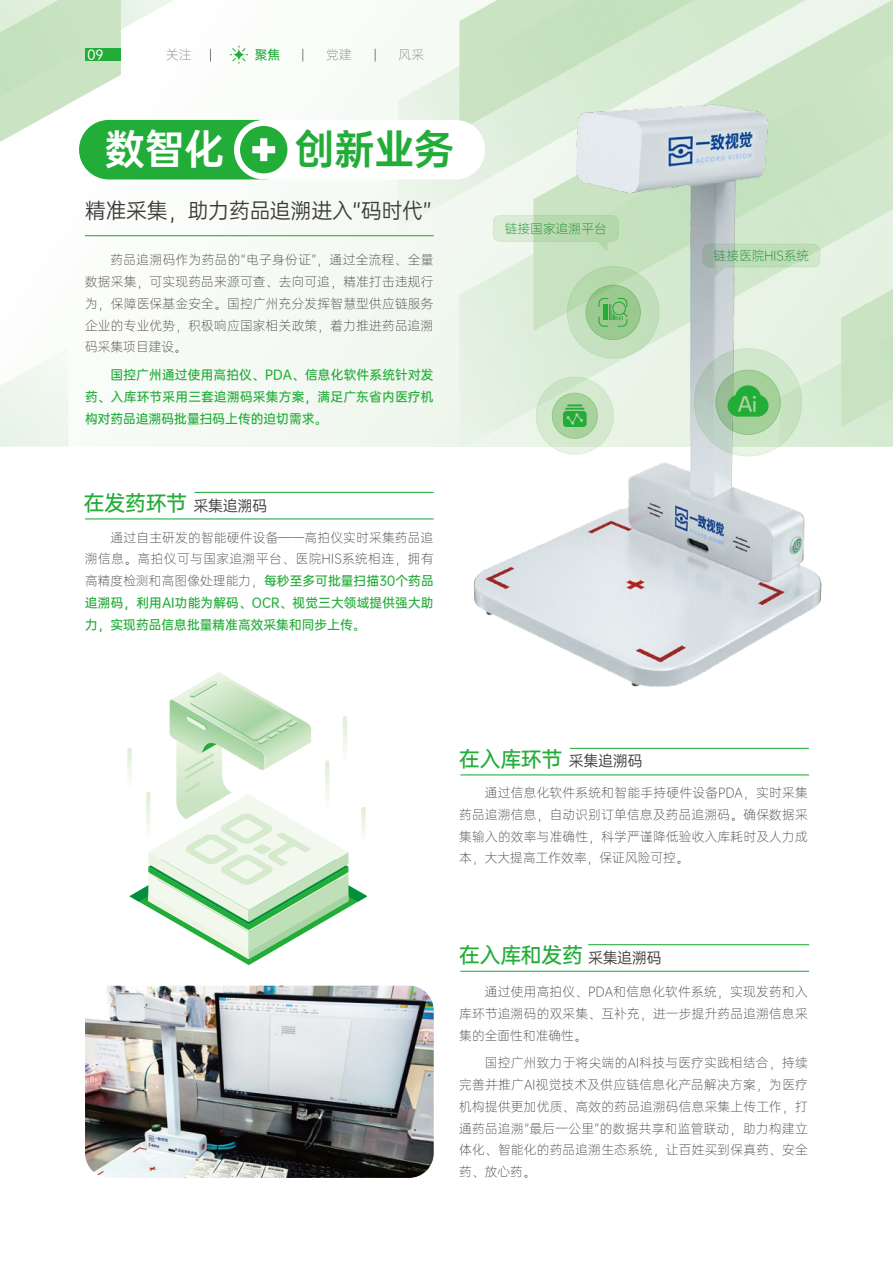
<style>
.page{position:relative;width:893px;height:1263px;background:#fff}
.page>*{position:absolute;margin:0;border:0;box-sizing:border-box;transform-origin:0 0}
.t1{font:40.5px "OPPO Sans B";color:#22ac38}
.t2{font:40.5px "OPPO Sans B";color:#fff}
.t3{font:21px "OPPO Sans M";letter-spacing:-.02em;color:#22ac38}
.t4{font:21px "OPPO Sans R";letter-spacing:-.02em;color:#3e3a39}
.t5{font:12.75px/21.8px "OPPO Sans L";letter-spacing:.015em;color:#3e3a39;text-align:justify}
.t6{font:12.75px/21.8px "OPPO Sans M";letter-spacing:.005em;color:#22ac38;text-align:justify}
.t7{font:12.75px "OPPO Sans L";color:#0f8328}
.t8{font:12.75px "OPPO Sans L";color:#7d7d7d}
.t9{font:12.75px "OPPO Sans M";color:#fff}
.s1{font-family:"OPPO Sans R";font-size:15px;color:#3e3a39}
.s2{font-family:"OPPO Sans M";color:#22ac38}
</style>
<div class="page">
<div style="left:0;top:0;width:893px;height:446px;background:#f7fbf7"></div>
<svg style="left:398px;top:66px;width:61px;height:156px"></svg>
<svg style="left:459px;top:0;width:74px;height:54px;background:#cde5c7"></svg>
<svg style="left:459px;top:54px;width:74px;height:392px"></svg>
<svg style="left:533px;top:0;width:360px;height:54px"></svg>
<svg style="left:533px;top:54px;width:360px;height:235px;background:#d6ead1"></svg>
<svg style="left:823px;top:289px;width:70px;height:157px;background:#d2e8cd"></svg>
<div style="left:0;top:380px;width:68px;height:66px;background:#edf6eb"></div>
<svg style="left:0;top:0;width:172px;height:142px"></svg>
<div style="left:85px;top:48px;width:35px;height:13px;background:#22ac38"></div>
<svg style="left:210px;top:49px;width:1px;height:13px"></svg>
<svg style="left:303px;top:49px;width:1px;height:13px"></svg>
<svg style="left:375px;top:49px;width:1px;height:13px"></svg>
<svg style="left:230px;top:46px;width:18px;height:18px"></svg>
<hr style="left:85px;top:235px;width:349px;height:1px;background:#22ac38">
<img style="left:85px;top:986px;width:349px;height:192px">
<hr style="left:85px;top:519px;width:349px;height:1px;background:#93d69e">
<hr style="left:85px;top:518px;width:349px;height:1px;background:#22ac38">
<hr style="left:195px;top:492px;width:239px;height:1px;background:#22ac38">
<hr style="left:460px;top:775px;width:349px;height:1px;background:#98d8a2">
<hr style="left:460px;top:774px;width:349px;height:1px;background:#22ac38">
<hr style="left:570px;top:748px;width:239px;height:1px;background:#22ac38">
<hr style="left:460px;top:971px;width:349px;height:1px;background:#22ac38">
<hr style="left:588px;top:945px;width:221px;height:1px;background:#c9eace">
<hr style="left:588px;top:944px;width:221px;height:1px;background:#22ac38">
<img style="left:473px;top:104px;width:350px;height:583px">
<svg style="left:493px;top:215px;width:126px;height:36px;background:#c5e1be"></svg>
<div style="left:567px;top:267px;width:92px;height:91px;background:linear-gradient(to bottom,#b6d9ad,#c8e2c2);border-radius:50%"></div>
<svg style="left:536px;top:377px;width:77px;height:77px;background:#d3e8cd"></svg>
<div style="left:536px;top:377px;width:78px;height:78px;border:1px solid #45b035;border-radius:50%"></div>
<svg style="left:694px;top:349px;width:108px;height:107px;background:#c6dbc5"></svg>
<svg style="left:586px;top:285px;width:54px;height:55px"></svg>
<div style="left:586px;top:285px;width:55px;height:55px;border:1px solid #45b035;border-radius:50%"></div>
<div style="left:552px;top:393px;width:45px;height:45px;background:#aad29e;border-radius:50%"></div>
<div style="left:552px;top:393px;width:46px;height:46px;border:1px solid #45b035;border-radius:50%"></div>
<svg style="left:563px;top:404px;width:24px;height:23px"></svg>
<svg style="left:716px;top:370px;width:64px;height:64px;background:#a0ca98"></svg>
<div style="left:715px;top:370px;width:66px;height:65px;border:1px solid #45b035;border-radius:50%"></div>
<svg style="left:727px;top:385px;width:41px;height:32px"></svg>
<svg style="left:703px;top:244px;width:117px;height:32px;background:#c0d8be"></svg>
<svg style="left:598px;top:297px;width:31px;height:30px"></svg>
<div style="left:79px;top:120px;width:214px;height:59px;background:#22ac38;border-radius:30px"></div>
<div style="left:234px;top:120px;width:251px;height:59px;background:#fff;border-radius:30px"></div>
<div style="left:240px;top:126px;width:47px;height:47px;background:#22ac38;border-radius:50%"></div>
<svg style="left:252px;top:138px;width:23px;height:23px"></svg>
<svg style="left:127px;top:748px;width:5px;height:46px"></svg>
<svg style="left:130px;top:672px;width:237px;height:293px"></svg>
<p class="t9" style="left:88px;top:44px;width:18px">09</p>
<p class="t8" style="left:166px;top:45px;width:27px">关注</p>
<p class="t6" style="left:255px;top:43px;width:27px">聚焦</p>
<p class="t8" style="left:326px;top:45px;width:27px">党建</p>
<p class="t8" style="left:399px;top:45px;width:27px">风采</p>
<h1 class="t2" style="left:105px;top:114px;width:121px">数智化</h1>
<h1 class="t1" style="left:295px;top:114px;width:161px">创新业务</h1>
<h2 class="t4" style="left:85px;top:194px;width:348px">精准采集，助力药品追溯进入“码时代”</h2>
<p class="t5" style="left:85px;top:248px;width:350px;text-indent:26px">药品追溯码作为药品的“电子身份证”，通过全流程、全量数据采集，可实现药品来源可查、去向可追，精准打击违规行为，保障医保基金安全。国控广州充分发挥智慧型供应链服务企业的专业优势，积极响应国家相关政策，着力推进药品追溯码采集项目建设。</p>
<p class="t6" style="left:85px;top:363px;width:350px;text-indent:26px">国控广州通过使用高拍仪、PDA、信息化软件系统针对发药、入库环节采用三套追溯码采集方案，满足广东省内医疗机构对药品追溯码批量扫码上传的迫切需求。</p>
<h2 class="t3" style="left:84px;top:485px;width:185px">在发药环节<span class="s1">采集追溯码</span></h2>
<p class="t5" style="left:85px;top:526px;width:350px;text-indent:26px">通过自主研发的智能硬件设备——高拍仪实时采集药品追溯信息。高拍仪可与国家追溯平台、医院HIS系统相连，拥有高精度检测和高图像处理能力，<span class="s2">每秒至多可批量扫描30个药品</span></p>
<p class="t6" style="left:85px;top:591px;width:350px">追溯码，利用AI功能为解码、OCR、视觉三大领域提供强大助力，实现药品信息批量精准高效采集和同步上传。</p>
<p class="t7" style="left:505px;top:219px;width:103px">链接国家追溯平台</p>
<h2 class="t3" style="left:459px;top:741px;width:185px">在入库环节 <span class="s1">采集追溯码</span></h2>
<p class="t7" style="left:714px;top:246px;width:97px">链接医院HIS系统</p>
<p class="t5" style="left:459px;top:781px;width:350px;text-indent:26px">通过信息化软件系统和智能手持硬件设备PDA，实时采集药品追溯信息，自动识别订单信息及药品追溯码。确保数据采集输入的效率与准确性，科学严谨降低验收入库耗时及人力成本，大大提高工作效率，保证风险可控。</p>
<h2 class="t3" style="left:459px;top:937px;width:204px">在入库和发药 <span class="s1">采集追溯码</span></h2>
<p class="t5" style="left:459px;top:980px;width:350px;text-indent:26px">通过使用高拍仪、PDA和信息化软件系统，实现发药和入库环节追溯码的双采集、互补充，进一步提升药品追溯信息采集的全面性和准确性。</p>
<p class="t5" style="left:459px;top:1051px;width:350px;text-indent:26px">国控广州致力于将尖端的AI科技与医疗实践相结合，持续完善并推广AI视觉技术及供应链信息化产品解决方案，为医疗机构提供更加优质、高效的药品追溯码信息采集上传工作，打通药品追溯“最后一公里”的数据共享和监管联动，助力构建立体化、智能化的药品追溯生态系统，让百姓买到保真药、安全药、放心药。</p>
</div>
